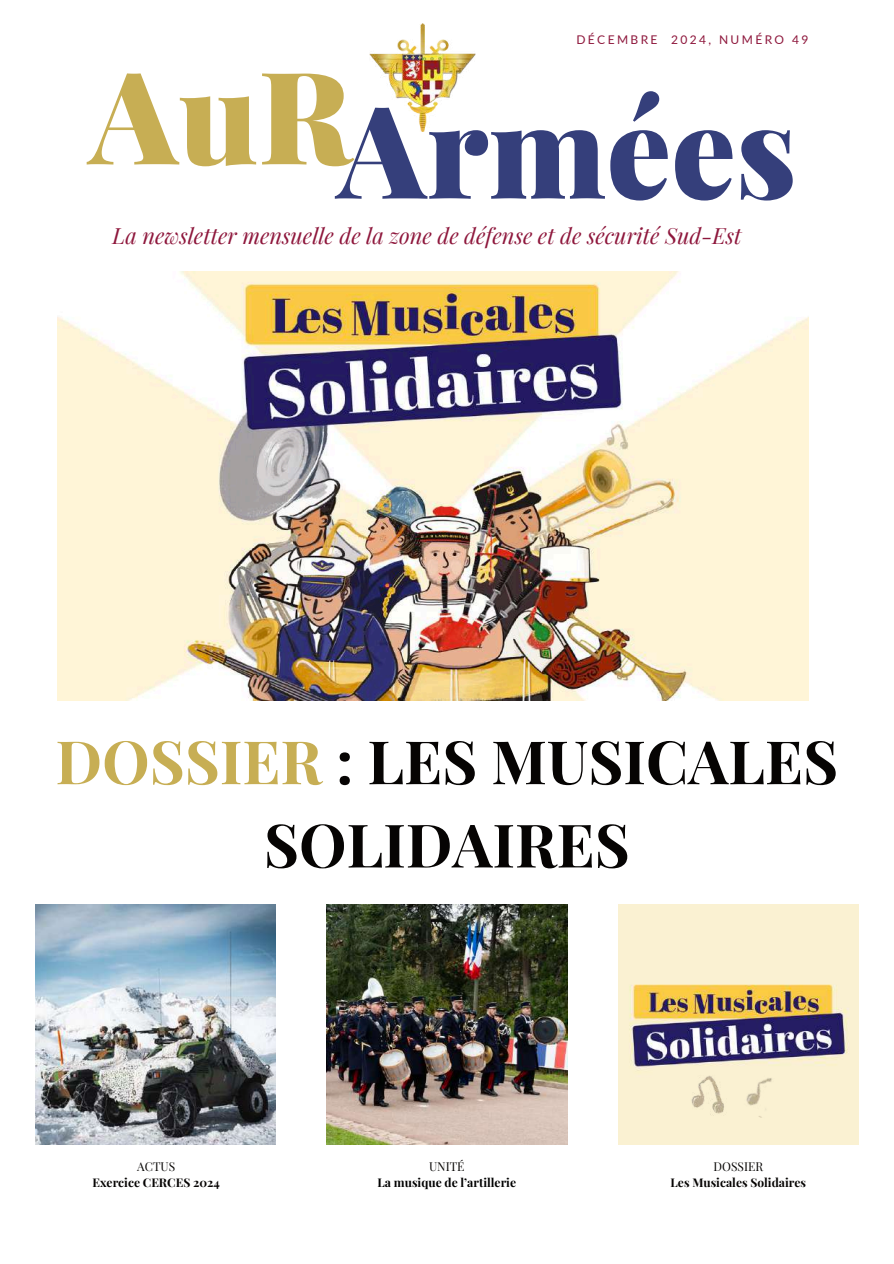
<style>
.page{position:relative;width:894px;height:1264px;background:#fff}
.page>*{position:absolute;margin:0;border:0;box-sizing:border-box;transform-origin:0 0}
.t1{font:900 128.55px "Playfair Display";color:#353f7b}
.t2{font:900 128.55px "Playfair Display";color:#c7ae54}
.t3{font:700 60px/83.2px "Playfair Display";color:#060403;text-align:center}
.t4{font:italic 21.9px "Playfair Display";color:#8e173c}
.t5{font:700 12px "Playfair Display";color:#060403}
.t6{font:700 12px "Playfair Display";color:#000}
.t7{font:12px "Lato";letter-spacing:.2em;color:#8e173c}
.t8{font:12px "Playfair Display";color:#060403}
.s1{color:#c7ae54}
</style>
<div class="page">
<img style="left:369px;top:24px;width:106px;height:108px">
<img style="left:58px;top:271px;width:750px;height:429px">
<img style="left:326px;top:904px;width:241px;height:240px">
<img style="left:35px;top:904px;width:241px;height:240px">
<img style="left:618px;top:904px;width:240px;height:240px">
<img style="left:690px;top:1073px;width:36px;height:46px">
<img style="left:738px;top:1070px;width:39px;height:49px">
<p class="t7" style="left:576px;top:32px;width:233px">DÉCEMBRE 2024, NUMÉRO 49</p>
<h1 class="t2" style="left:89px;top:25px;width:263px">AuR</h1>
<h1 class="t1" style="left:337px;top:60px;width:460px">Armées</h1>
<p class="t4" style="left:113px;top:220px;width:630px">La newsletter mensuelle de la zone de défense et de sécurité Sud-Est</p>
<h2 class="t3" style="left:55px;top:717px;width:783px"><span class="s1">DOSSIER</span> : LES MUSICALES<br>SOLIDAIRES</h2>
<p class="t8" style="left:137px;top:1157px;width:39px">ACTUS</p>
<p class="t5" style="left:93px;top:1173px;width:129px">Exercice CERCES 2024</p>
<p class="t8" style="left:429px;top:1157px;width:37px">UNITÉ</p>
<p class="t6" style="left:377px;top:1173px;width:140px">La musique de l’artillerie</p>
<p class="t8" style="left:713px;top:1157px;width:51px">DOSSIER</p>
<p class="t5" style="left:670px;top:1173px;width:137px">Les Musicales Solidaires</p>
</div>
